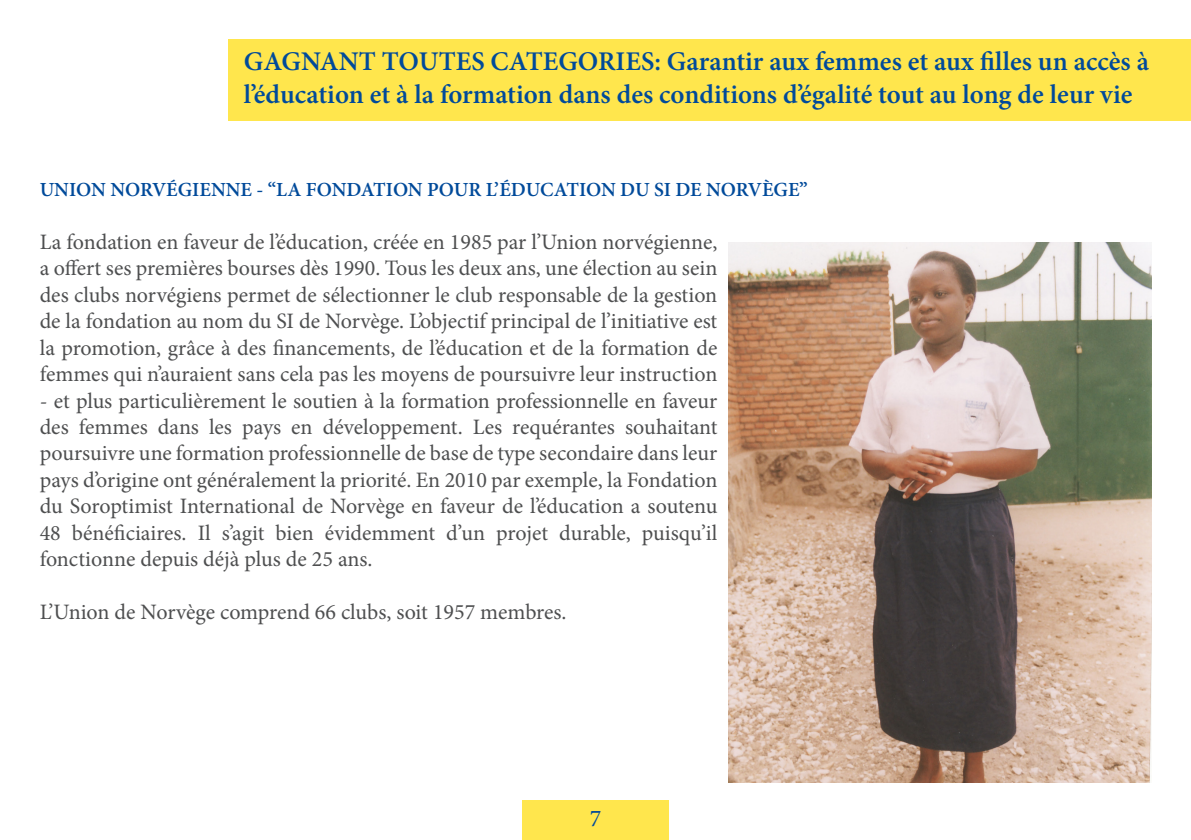
<style>
.page{position:relative;width:1191px;height:840px;background:#fff}
.page>*{position:absolute;margin:0;border:0;box-sizing:border-box;transform-origin:0 0}
.t1{font:600 27px/32.4px "Minion Pro";color:#004a9a}
.t2{font:24px "Minion Pro";color:#004a9a}
.Text{font:22px/26.4px "Minion Pro";color:#4e4f50;text-align:justify}
.Heading_3{font:600 20px "Minion Pro";color:#004a9a}
</style>
<div class="page">
<div style="left:522px;top:799px;width:147px;height:40px;background:#ffe64d"></div>
<img style="left:729px;top:242px;width:422px;height:540px">
<div style="left:228px;top:40px;width:963px;height:81px;background:#ffe64d"></div>
<p class="t1" style="left:244px;top:45px;width:906px">GAGNANT TOUTES CATEGORIES: Garantir aux femmes et aux filles un accès à l’éducation et à la formation dans des conditions d’égalité tout au long de leur vie</p>
<p class="Heading_3" style="left:40px;top:176px;width:769px">UNION NORVÉGIENNE - “LA FONDATION POUR L’ÉDUCATION DU SI DE NORVÈGE”</p>
<p class="Text" style="left:40px;top:229px;width:679px">La fondation en faveur de l’éducation, créée en 1985 par l’Union norvégienne, a offert ses premières bourses dès 1990. Tous les deux ans, une élection au sein des clubs norvégiens permet de sélectionner le club responsable de la gestion de la fondation au nom du SI de Norvège. L’objectif principal de l’initiative est la promotion, grâce à des financements, de l’éducation et de la formation de femmes qui n’auraient sans cela pas les moyens de poursuivre leur instruction</p>
<p class="Text" style="left:40px;top:387px;width:679px">- et plus particulièrement le soutien à la formation professionnelle en faveur des femmes dans les pays en développement. Les requérantes souhaitant poursuivre une formation professionnelle de base de type secondaire dans leur pays d’origine ont généralement la priorité. En 2010 par exemple, la Fondation du Soroptimist International de Norvège en faveur de l’éducation a soutenu 48 bénéficiaires. Il s’agit bien évidemment d’un projet durable, puisqu’il fonctionne depuis déjà plus de 25 ans.</p>
<p class="Text" style="left:40px;top:598px;width:528px">L’Union de Norvège comprend 66 clubs, soit 1957 membres.</p>
<p class="t2" style="left:590px;top:802px;width:13px">7</p>
</div>
